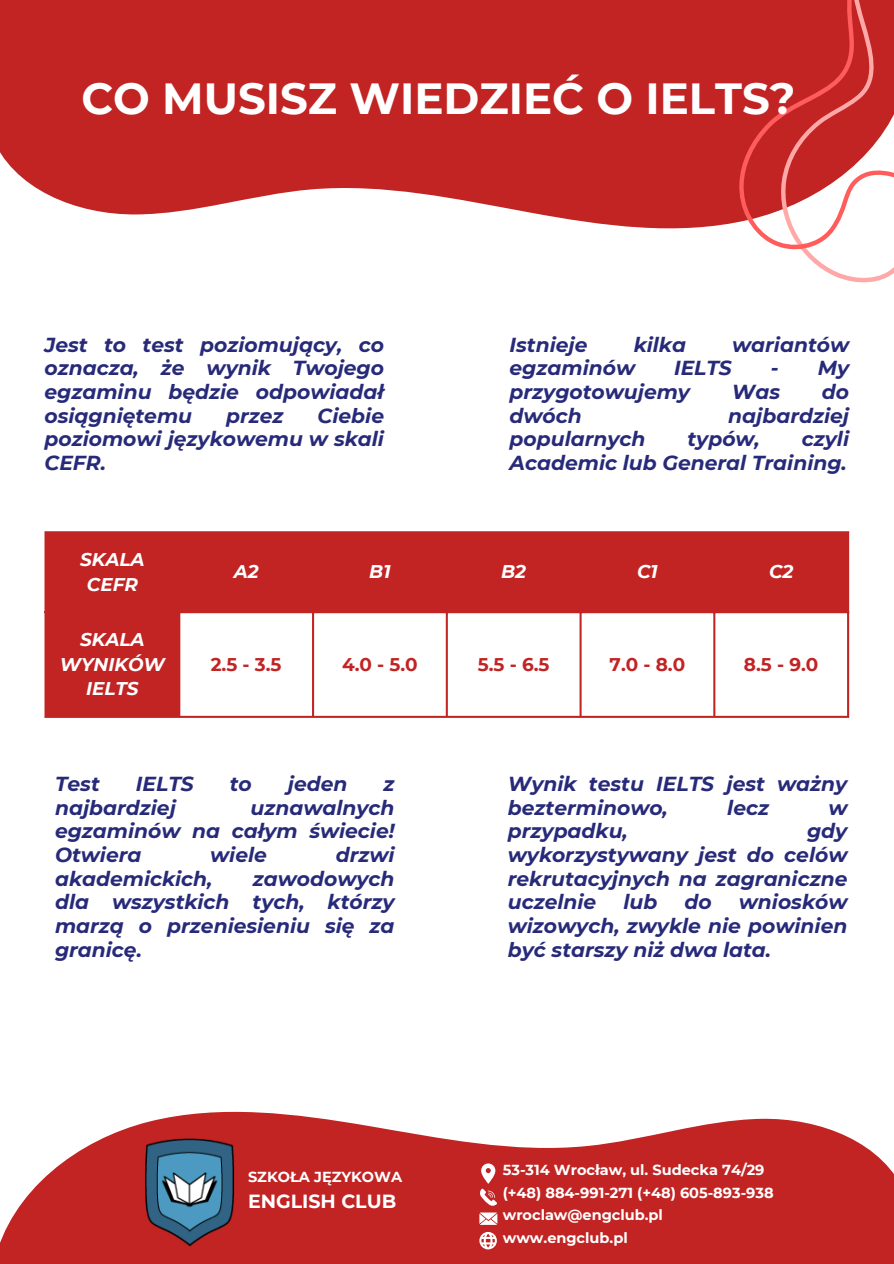
<style>
.page{position:relative;width:894px;height:1264px;background:#fff}
.page>*{position:absolute;margin:0;border:0;box-sizing:border-box;transform-origin:0 0}
.t1{font:700 43.5px "Montserrat";color:#fff}
.t2{font:italic 700 20.25px/23.7px "Montserrat";color:#272a79;text-align:justify}
.t3{font:700 19.05px "Montserrat";color:#fff}
.t4{font:italic 700 18.45px/24.8px "Montserrat";color:#fff;text-align:center}
.t5{font:700 18.45px "Montserrat";color:#c22424}
.t6{font:700 14.55px "Montserrat";color:#fff}
</style>
<div class="page">
<svg style="left:0;top:1111px;width:893px;height:152px;fill:#c22424"></svg>
<svg style="left:0;top:0;width:693px;height:229px;background:#c83b3b"></svg>
<img style="left:145px;top:1138px;width:89px;height:108px">
<svg style="left:693px;top:0;width:6px;height:228px"></svg>
<svg style="left:699px;top:0;width:194px;height:283px;fill:#c22424"></svg>
<svg style="left:47px;top:533px;width:799px;height:182px;fill:#c22424"></svg>
<hr style="left:44px;top:533px;width:3px;height:182px;background:#c22424">
<hr style="left:178px;top:533px;width:2px;height:182px;background:#c22424">
<hr style="left:312px;top:533px;width:2px;height:182px;background:#c22424">
<hr style="left:445px;top:533px;width:2px;height:182px;background:#c22424">
<hr style="left:579px;top:533px;width:2px;height:182px;background:#c22424">
<hr style="left:713px;top:533px;width:2px;height:182px;background:#c22424">
<hr style="left:846px;top:533px;width:2px;height:182px;background:#c22424">
<hr style="left:44px;top:531px;width:804px;height:2px;background:#c22424">
<hr style="left:44px;top:611px;width:804px;height:2px;background:#c22424">
<hr style="left:44px;top:715px;width:804px;height:3px;background:#c22424">
<svg style="left:479px;top:1231px;width:17px;height:18px"></svg>
<svg style="left:479px;top:1163px;width:18px;height:42px"></svg>
<svg style="left:479px;top:1212px;width:18px;height:12px"></svg>
<h3 class="t1" style="left:81px;top:72px;width:715px">CO MUSISZ WIEDZIEĆ O IELTS?</h3>
<p class="t2" style="left:44px;top:332px;width:341px">Jest to test poziomujący, co oznacza, że wynik Twojego egzaminu będzie odpowiadał osiągniętemu</p>
<p class="t2" style="left:44px;top:403px;width:341px;text-indent:273px">Ciebie poziomowi językowemu w skali CEFR.</p>
<p class="t2" style="left:226px;top:403px;width:59px">przez</p>
<h3 class="t2" style="left:509px;top:332px;width:79px">Istnieje</h3>
<h3 class="t2" style="left:633px;top:332px;width:54px">kilka</h3>
<h3 class="t2" style="left:732px;top:332px;width:118px">wariantów</h3>
<h3 class="t2" style="left:509px;top:356px;width:127px">egzaminów</h3>
<h3 class="t2" style="left:673px;top:356px;width:59px">IELTS</h3>
<h3 class="t2" style="left:770px;top:356px;width:80px">- My</h3>
<h3 class="t2" style="left:509px;top:380px;width:182px">przygotowujemy</h3>
<h3 class="t2" style="left:731px;top:380px;width:50px">Was</h3>
<h3 class="t2" style="left:821px;top:380px;width:29px">do</h3>
<h3 class="t2" style="left:509px;top:403px;width:74px">dwóch</h3>
<h3 class="t2" style="left:728px;top:403px;width:122px">najbardziej</h3>
<h3 class="t2" style="left:509px;top:427px;width:137px">popularnych</h3>
<h3 class="t2" style="left:687px;top:427px;width:74px">typów,</h3>
<h3 class="t2" style="left:509px;top:427px;width:341px;text-align:right">czyli<br>Academic lub General Training.</h3>
<p class="t4" style="left:80px;top:547px;width:66px">SKALA<br>CEFR</p>
<p class="t4" style="left:60px;top:627px;width:107px">SKALA<br>WYNIKÓW<br>IELTS</p>
<p class="t4" style="left:234px;top:559px;width:26px">A2</p>
<p class="t4" style="left:369px;top:559px;width:23px">B1</p>
<p class="t4" style="left:501px;top:559px;width:26px">B2</p>
<p class="t4" style="left:637px;top:559px;width:22px">C1</p>
<p class="t4" style="left:768px;top:559px;width:26px">C2</p>
<p class="t5" style="left:211px;top:652px;width:72px">2.5 - 3.5</p>
<p class="t5" style="left:342px;top:652px;width:77px">4.0 - 5.0</p>
<p class="t5" style="left:477px;top:652px;width:73px">5.5 - 6.5</p>
<p class="t5" style="left:609px;top:652px;width:77px">7.0 - 8.0</p>
<p class="t5" style="left:743px;top:652px;width:76px">8.5 - 9.0</p>
<h3 class="t2" style="left:55px;top:772px;width:46px">Test</h3>
<h3 class="t2" style="left:136px;top:772px;width:59px">IELTS</h3>
<h3 class="t2" style="left:230px;top:772px;width:24px">to</h3>
<h3 class="t2" style="left:288px;top:772px;width:61px">jeden</h3>
<h3 class="t2" style="left:383px;top:772px;width:12px">z</h3>
<h3 class="t2" style="left:55px;top:795px;width:122px">najbardziej</h3>
<h3 class="t2" style="left:55px;top:795px;width:341px;text-indent:195px">uznawalnych egzaminów na całym świecie!<br>Otwiera</h3>
<h3 class="t2" style="left:210px;top:842px;width:58px">wiele</h3>
<h3 class="t2" style="left:335px;top:842px;width:60px">drzwi</h3>
<h3 class="t2" style="left:55px;top:866px;width:159px">akademickich,</h3>
<h3 class="t2" style="left:55px;top:866px;width:341px;text-indent:198px">zawodowych dla wszystkich tych, którzy marzą o przeniesieniu się za granicę.</h3>
<h1 class="t6" style="left:248px;top:1168px;width:155px">SZKOŁA JĘZYKOWA</h1>
<h3 class="t3" style="left:248px;top:1189px;width:150px">ENGLISH CLUB</h3>
<p class="t2" style="left:507px;top:772px;width:341px">Wynik testu IELTS jest ważny bezterminowo,</p>
<p class="t2" style="left:727px;top:795px;width:43px">lecz</p>
<p class="t2" style="left:828px;top:795px;width:21px">w</p>
<p class="t2" style="left:507px;top:819px;width:121px">przypadku,</p>
<p class="t2" style="left:507px;top:819px;width:341px;text-indent:299px">gdy wykorzystywany jest do celów rekrutacyjnych na zagraniczne uczelnie</p>
<p class="t2" style="left:507px;top:890px;width:341px;text-indent:231px">wniosków wizowych, zwykle nie powinien być starszy niż dwa lata.</p>
<p class="t2" style="left:623px;top:890px;width:35px">lub</p>
<p class="t2" style="left:684px;top:890px;width:29px">do</p>
<p class="t6" style="left:502px;top:1161px;width:263px">53-314 Wrocław, ul. Sudecka 74/29</p>
<h4 class="t6" style="left:502px;top:1183px;width:272px">(+48) 884-991-271 (+48) 605-893-938</h4>
<h2 class="t6" style="left:502px;top:1206px;width:162px">wroclaw@engclub.pl</h2>
<p class="t6" style="left:502px;top:1228px;width:126px">www.engclub.pl</p>
</div>
